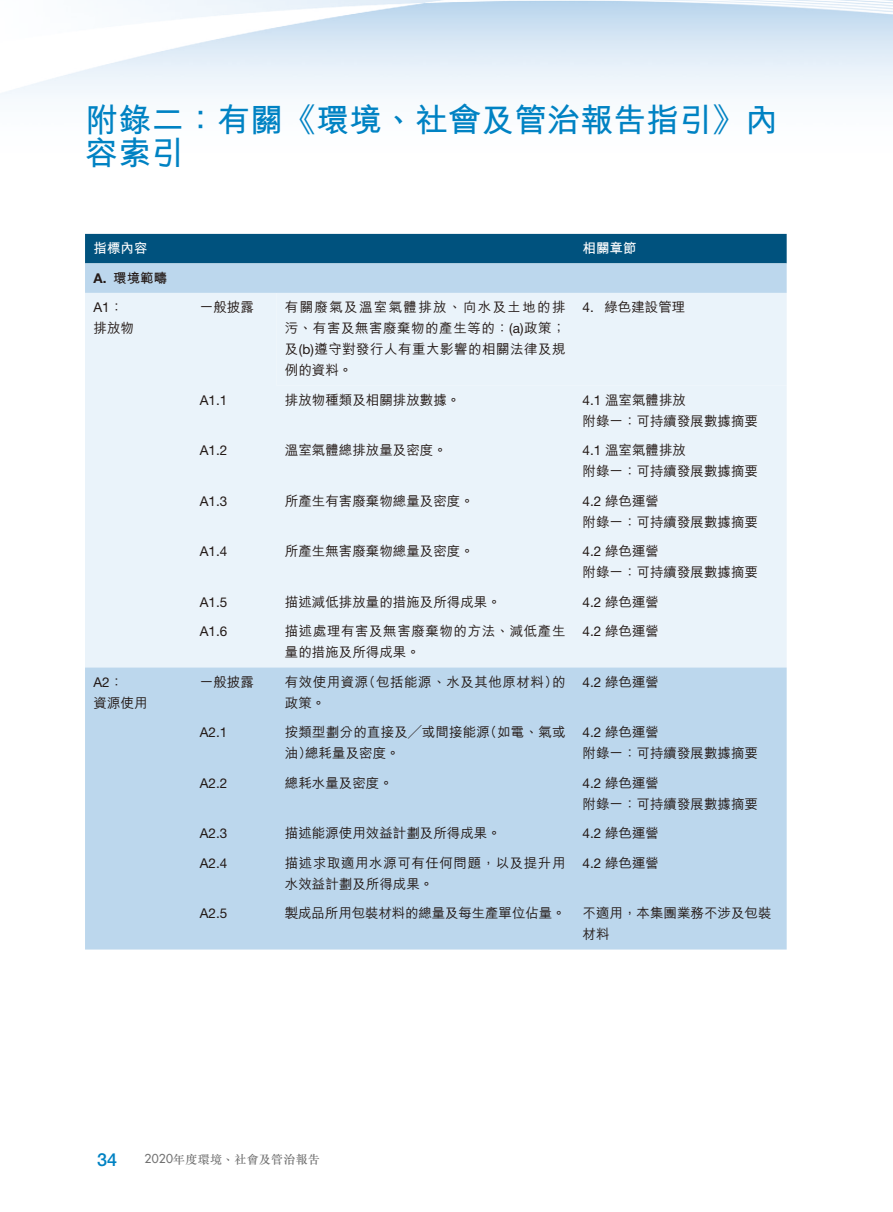
<style>
.page{position:relative;width:893px;height:1212px;background:#fff}
.page>*{position:absolute;margin:0;border:0;box-sizing:border-box;transform-origin:0 0}
.t1{font:33px/33px "M Hei HK Bold E Ten B5 H";color:#0082c3}
.t2{font:500 18px "Helvetica Neue LT Std";color:#0082c3}
.t3{font:13.5px/21px "M Hei HK Medium E Ten B5 H";color:#231916}
.t4{font:13.5px/21px "M Hei HK Medium E Ten B5 H";letter-spacing:.04em;color:#231916}
.t5{font:13.5px "Helvetica Neue LT Std";color:#231916}
.t6{font:13.5px "M Hei HK Bold E Ten B5 H";color:#fff}
.t7{font:13.5px "M Hei HK Bold E Ten B5 H";color:#231916}
.t8{font:12px "M Sung HK Medium E Ten B5 H";letter-spacing:.02em;color:#717171}
.s1{font-family:"Helvetica Neue LT Std";font-weight:700}
.s2{font-family:"M Hei HK Medium E Ten B5 H"}
.s3{font-family:"Helvetica Neue LT Std"}
.s4{font-family:"Futura Std";font-weight:500}
</style>
<div class="page">
<svg style="left:85px;top:234px;width:702px;height:59px;background:#5f95b6"></svg>
<div style="left:85px;top:293px;width:702px;height:374px;background:#eaf3fa"></div>
<div style="left:276px;top:293px;width:511px;height:92px;background:#eaf3fa"></div>
<div style="left:85px;top:667px;width:702px;height:282px;background:#bcd7ed"></div>
<h1 class="t1" style="left:85px;top:107px;width:694px">附錄二：有關《環境、社會及管治報告指引》內容索引</h1>
<p class="t6" style="left:94px;top:243px;width:55px">指標內容</p>
<p class="t6" style="left:583px;top:243px;width:55px">相關章節</p>
<p class="t7" style="left:94px;top:272px;width:75px"><span class="s1">A.</span> 環境範疇</p>
<p class="t5" style="left:94px;top:303px;width:31px">A1<span class="s2">：</span></p>
<p class="t3" style="left:94px;top:319px;width:42px">排放物</p>
<p class="t3" style="left:200px;top:298px;width:55px">一般披露</p>
<p class="t3" style="left:285px;top:298px;width:282px;text-align:justify">有關廢氣及溫室氣體排放、向水及土地的排污、有害及無害廢棄物的產生等的：<span class="s3">(a)</span>政策；及<span class="s3">(b)</span>遵守對發行人有重大影響的相關法律及規例的資料。</p>
<p class="t3" style="left:583px;top:298px;width:104px"><span class="s3">4.</span> 綠色建設管理</p>
<p class="t5" style="left:200px;top:395px;width:29px">A1.1</p>
<p class="t3" style="left:285px;top:391px;width:177px">排放物種類及相關排放數據。</p>
<p class="t3" style="left:583px;top:391px;width:177px"><span class="s3">4.1</span> 溫室氣體排放<br>附錄一：可持續發展數據摘要</p>
<p class="t5" style="left:200px;top:446px;width:29px">A1.2</p>
<p class="t3" style="left:285px;top:441px;width:163px">溫室氣體總排放量及密度。</p>
<p class="t3" style="left:583px;top:441px;width:177px"><span class="s3">4.1</span> 溫室氣體排放<br>附錄一：可持續發展數據摘要</p>
<p class="t5" style="left:200px;top:496px;width:29px">A1.3</p>
<p class="t3" style="left:285px;top:492px;width:190px">所產生有害廢棄物總量及密度。</p>
<p class="t3" style="left:583px;top:492px;width:177px"><span class="s3">4.2</span> 綠色運營<br>附錄一：可持續發展數據摘要</p>
<p class="t5" style="left:200px;top:547px;width:29px">A1.4</p>
<p class="t3" style="left:285px;top:542px;width:190px">所產生無害廢棄物總量及密度。</p>
<p class="t3" style="left:583px;top:542px;width:177px"><span class="s3">4.2</span> 綠色運營<br>附錄一：可持續發展數據摘要</p>
<p class="t5" style="left:200px;top:597px;width:29px">A1.5</p>
<p class="t3" style="left:285px;top:593px;width:217px">描述減低排放量的措施及所得成果。</p>
<p class="t3" style="left:583px;top:593px;width:78px"><span class="s3">4.2</span> 綠色運營</p>
<p class="t5" style="left:200px;top:627px;width:29px">A1.6</p>
<p class="t4" style="left:285px;top:622px;width:282px">描述處理有害及無害廢棄物的方法、減低產生量的措施及所得成果。</p>
<p class="t3" style="left:583px;top:622px;width:78px"><span class="s3">4.2</span> 綠色運營</p>
<p class="t5" style="left:94px;top:677px;width:31px">A2<span class="s2">：</span></p>
<p class="t3" style="left:94px;top:694px;width:55px">資源使用</p>
<p class="t3" style="left:200px;top:673px;width:55px">一般披露</p>
<p class="t4" style="left:285px;top:673px;width:282px">有效使用資源（包括能源、水及其他原材料）的政策。</p>
<p class="t3" style="left:583px;top:673px;width:78px"><span class="s3">4.2</span> 綠色運營</p>
<p class="t5" style="left:200px;top:728px;width:29px">A2.1</p>
<p class="t3" style="left:285px;top:723px;width:282px">按類型劃分的直接及╱或間接能源（如電、氣或油）總耗量及密度。</p>
<p class="t3" style="left:583px;top:723px;width:177px"><span class="s3">4.2</span> 綠色運營<br>附錄一：可持續發展數據摘要</p>
<p class="t5" style="left:200px;top:778px;width:29px">A2.2</p>
<p class="t3" style="left:285px;top:774px;width:110px">總耗水量及密度。</p>
<p class="t3" style="left:583px;top:774px;width:177px"><span class="s3">4.2</span> 綠色運營<br>附錄一：可持續發展數據摘要</p>
<p class="t5" style="left:200px;top:829px;width:29px">A2.3</p>
<p class="t3" style="left:285px;top:824px;width:218px">描述能源使用效益計劃及所得成果。</p>
<p class="t3" style="left:583px;top:824px;width:78px"><span class="s3">4.2</span> 綠色運營</p>
<p class="t5" style="left:200px;top:858px;width:29px">A2.4</p>
<p class="t4" style="left:285px;top:854px;width:282px">描述求取適用水源可有任何問題，以及提升用水效益計劃及所得成果。</p>
<p class="t3" style="left:583px;top:854px;width:78px"><span class="s3">4.2</span> 綠色運營</p>
<p class="t5" style="left:200px;top:909px;width:29px">A2.5</p>
<p class="t3" style="left:285px;top:904px;width:282px">製成品所用包裝材料的總量及每生產單位佔量。</p>
<p class="t3" style="left:583px;top:904px;width:190px">不適用，本集團業務不涉及包裝材料</p>
<h2 class="t2" style="left:97px;top:1153px;width:22px">34</h2>
<p class="t8" style="left:145px;top:1154px;width:177px"><span class="s4">2020</span>年度環境、社會及管治報告</p>
</div>
